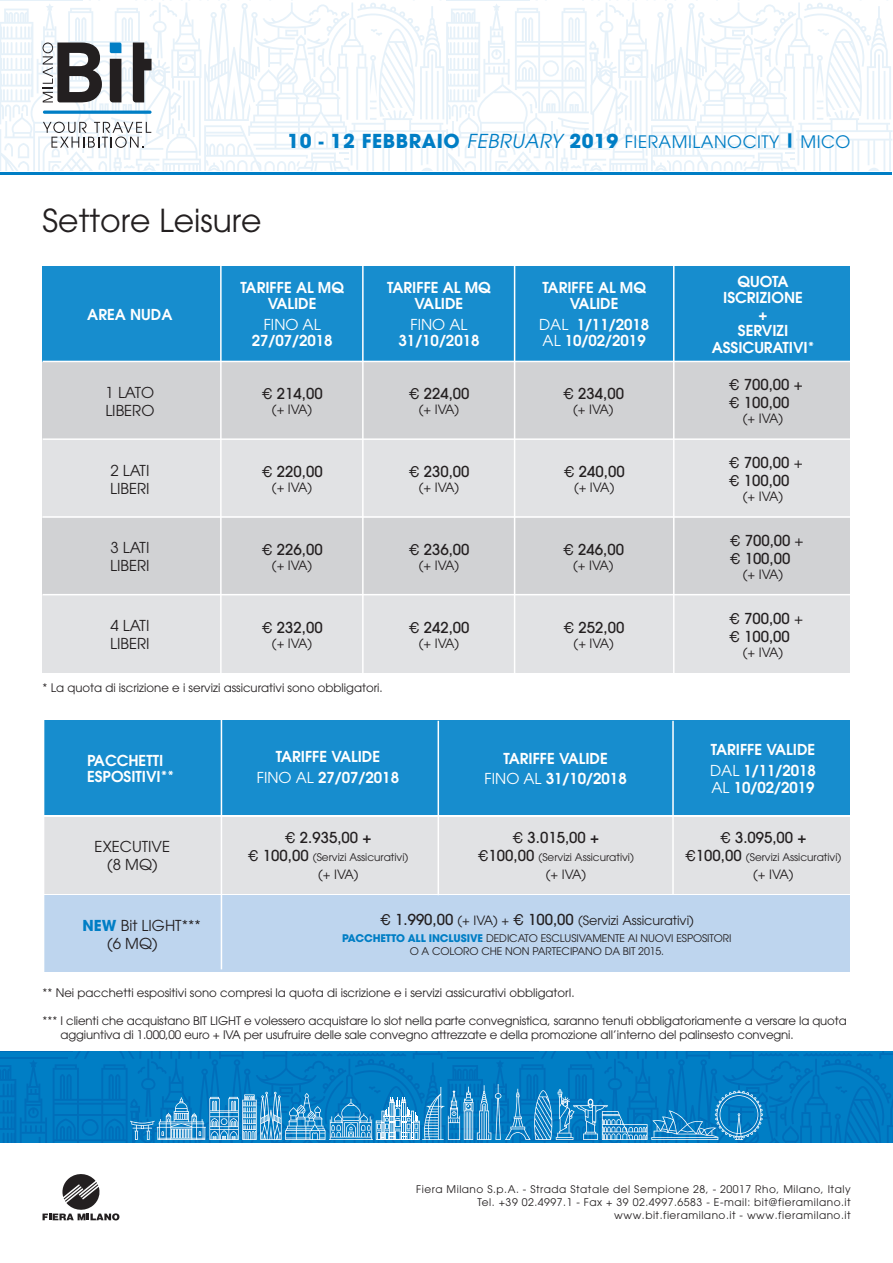
<style>
.page{position:relative;width:893px;height:1263px;background:#fff}
.page>*{position:absolute;margin:0;border:0;box-sizing:border-box;transform-origin:0 0}
.t1{font:31.5px "Avant Garde";color:#231f20}
.t2{font:17.1px "Avant Garde";letter-spacing:.03em;color:#007ec5}
.t3{font:600 15px/16.5px "Avant Garde";color:#fff;text-align:center}
.t4{font:500 15px "Avant Garde";color:#231f20}
.t5{font:15px "Avant Garde";color:#231f20}
.t6{font:15px "Avant Garde";color:#fff}
.t7{font:12.75px "Avant Garde";color:#231f20}
.t8{font:11.7px/14.1px "Avant Garde";letter-spacing:-.01em;color:#231f20}
.t9{font:10.5px "Avant Garde";color:#231f20}
.t10{font:10.5px/12.8px "Avant Garde";letter-spacing:.05em;color:#231f20;text-align:right}
.s1{font-weight:700;font-size:19.05px}
.s2{font-weight:700}
.s3{font-style:italic;font-size:19.05px}
.s4{font-weight:400}
.s5{font-family:"Helvetica";font-weight:400}
.s6{font-family:"Helvetica";font-size:15px}
.s7{font-weight:500;font-size:15px}
.s8{font-weight:700;color:#007ec5}
</style>
<div class="page">
<svg style="left:0;top:0;width:893px;height:171px"></svg>
<svg style="left:43px;top:1174px;width:76px;height:46px"></svg>
<div style="left:43px;top:266px;width:807px;height:95px;background:#178dce"></div>
<div style="left:43px;top:362px;width:807px;height:78px;background:#d1d2d4"></div>
<div style="left:43px;top:440px;width:807px;height:78px;background:#e1e2e4"></div>
<div style="left:43px;top:518px;width:807px;height:77px;background:#d1d2d4"></div>
<div style="left:43px;top:595px;width:807px;height:78px;background:#e1e2e4"></div>
<hr style="left:220px;top:265px;width:2px;height:408px;background:#fff">
<hr style="left:362px;top:265px;width:2px;height:408px;background:#fff">
<hr style="left:514px;top:265px;width:1px;height:408px;background:#fff">
<hr style="left:673px;top:265px;width:1px;height:408px;background:#fff">
<hr style="left:43px;top:594px;width:814px;height:1px;background:#fff">
<hr style="left:43px;top:516px;width:814px;height:2px;background:#fff">
<hr style="left:43px;top:438px;width:814px;height:2px;background:#fff">
<hr style="left:1px;top:172px;width:891px;height:2px;background:#007ec5">
<div style="left:43px;top:721px;width:807px;height:94px;background:#178dce"></div>
<div style="left:44px;top:895px;width:806px;height:77px;background:#bed5ee"></div>
<div style="left:44px;top:817px;width:806px;height:76px;background:#e1e2e4"></div>
<hr style="left:438px;top:721px;width:1px;height:174px;background:#fff">
<hr style="left:672px;top:721px;width:2px;height:173px;background:#fff">
<hr style="left:43px;top:720px;width:1px;height:255px;background:#fff">
<svg style="left:0;top:1051px;width:893px;height:92px;background:#1383c6"></svg>
<hr style="left:221px;top:719px;width:1px;height:250px;background:#fff">
<p class="t1" style="left:43px;top:202px;width:221px">Settore Leisure</p>
<p class="t2" style="left:288px;top:131px;width:564px"><span class="s1">10</span> <span class="s2">-</span> <span class="s1">12 FEBBRAIO</span> <span class="s3">FEBRUARY</span> <span class="s1">2019</span> FIERAMILANOCITY <span class="s2">|</span> MICO</p>
<p class="t3" style="left:87px;top:306px;width:87px">AREA NUDA</p>
<p class="t3" style="left:240px;top:279px;width:105px">TARIFFE AL MQ</p>
<p class="t3" style="left:268px;top:295px;width:50px">VALIDE</p>
<p class="t3" style="left:252px;top:316px;width:82px"><span class="s4">FINO AL<br></span>27/07/2018</p>
<p class="t3" style="left:387px;top:279px;width:105px">TARIFFE AL MQ</p>
<p class="t3" style="left:415px;top:295px;width:50px">VALIDE</p>
<p class="t6" style="left:411px;top:316px;width:58px">FINO AL</p>
<p class="t3" style="left:399px;top:332px;width:82px">31/10/2018</p>
<p class="t3" style="left:542px;top:279px;width:105px">TARIFFE AL MQ</p>
<p class="t3" style="left:570px;top:295px;width:50px">VALIDE</p>
<p class="t3" style="left:539px;top:316px;width:112px"><span class="s4">DAL</span> 1/11/2018</p>
<p class="t3" style="left:543px;top:332px;width:105px"><span class="s4">AL</span> 10/02/2019</p>
<p class="t5" style="left:106px;top:383px;width:50px">1 LATO</p>
<p class="t5" style="left:105px;top:401px;width:51px">LIBERO</p>
<p class="t4" style="left:262px;top:384px;width:63px"><span class="s5">€</span> 214,00</p>
<p class="t7" style="left:272px;top:402px;width:42px">(+ IVA)</p>
<p class="t4" style="left:408px;top:384px;width:63px"><span class="s5">€</span> 224,00</p>
<p class="t7" style="left:419px;top:402px;width:42px">(+ IVA)</p>
<p class="t4" style="left:563px;top:384px;width:63px"><span class="s5">€</span> 234,00</p>
<p class="t7" style="left:573px;top:402px;width:42px">(+ IVA)</p>
<p class="t5" style="left:110px;top:461px;width:41px">2 LATI</p>
<p class="t5" style="left:110px;top:479px;width:41px">LIBERI</p>
<p class="t4" style="left:262px;top:462px;width:63px"><span class="s5">€</span> 220,00</p>
<p class="t7" style="left:272px;top:480px;width:42px">(+ IVA)</p>
<p class="t4" style="left:408px;top:462px;width:63px"><span class="s5">€</span> 230,00</p>
<p class="t7" style="left:419px;top:480px;width:42px">(+ IVA)</p>
<p class="t4" style="left:564px;top:462px;width:63px"><span class="s5">€</span> 240,00</p>
<p class="t7" style="left:574px;top:480px;width:42px">(+ IVA)</p>
<p class="t5" style="left:110px;top:539px;width:41px">3 LATI</p>
<p class="t5" style="left:110px;top:557px;width:41px">LIBERI</p>
<p class="t4" style="left:262px;top:540px;width:63px"><span class="s5">€</span> 226,00</p>
<p class="t7" style="left:272px;top:558px;width:42px">(+ IVA)</p>
<p class="t4" style="left:408px;top:540px;width:63px"><span class="s5">€</span> 236,00</p>
<p class="t7" style="left:419px;top:558px;width:42px">(+ IVA)</p>
<p class="t4" style="left:563px;top:540px;width:63px"><span class="s5">€</span> 246,00</p>
<p class="t7" style="left:573px;top:558px;width:42px">(+ IVA)</p>
<p class="t5" style="left:110px;top:617px;width:41px">4 LATI</p>
<p class="t5" style="left:110px;top:635px;width:41px">LIBERI</p>
<p class="t4" style="left:262px;top:618px;width:63px"><span class="s5">€</span> 232,00</p>
<p class="t7" style="left:272px;top:636px;width:42px">(+ IVA)</p>
<p class="t4" style="left:408px;top:618px;width:63px"><span class="s5">€</span> 242,00</p>
<p class="t7" style="left:419px;top:636px;width:42px">(+ IVA)</p>
<p class="t4" style="left:563px;top:618px;width:63px"><span class="s5">€</span> 252,00</p>
<p class="t7" style="left:574px;top:636px;width:42px">(+ IVA)</p>
<p class="t8" style="left:43px;top:681px;width:342px">* La quota di iscrizione e i servizi assicurativi sono obbligatori.</p>
<p class="t3" style="left:87px;top:752px;width:78px">PACCHETTI</p>
<p class="t3" style="left:87px;top:768px;width:89px">ESPOSITIVI**</p>
<p class="t5" style="left:95px;top:837px;width:77px">EXECUTIVE</p>
<p class="t5" style="left:107px;top:855px;width:52px">(8 MQ)</p>
<p class="t3" style="left:276px;top:748px;width:106px">TARIFFE VALIDE</p>
<p class="t3" style="left:257px;top:769px;width:144px"><span class="s4">FINO AL</span> 27/07/2018</p>
<p class="t4" style="left:285px;top:828px;width:88px"><span class="s5">€</span> 2.935,00 +</p>
<p class="t9" style="left:248px;top:851px;width:162px"><span class="s6">€</span> <span class="s7">100,00</span> (Servizi Assicurativi)</p>
<p class="t7" style="left:318px;top:866px;width:42px">(+ IVA)</p>
<p class="t3" style="left:503px;top:749px;width:106px">TARIFFE VALIDE</p>
<p class="t3" style="left:485px;top:770px;width:144px"><span class="s4">FINO AL</span> 31/10/2018</p>
<p class="t4" style="left:512px;top:828px;width:88px"><span class="s5">€</span> 3.015,00 +</p>
<p class="t9" style="left:477px;top:851px;width:158px"><span class="s6">€</span><span class="s7">100,00</span> (Servizi Assicurativi)</p>
<p class="t7" style="left:546px;top:866px;width:42px">(+ IVA)</p>
<p class="t3" style="left:737px;top:273px;width:53px">QUOTA</p>
<p class="t3" style="left:723px;top:289px;width:81px">ISCRIZIONE</p>
<p class="t3" style="left:759px;top:306px;width:10px">+</p>
<p class="t3" style="left:738px;top:322px;width:52px">SERVIZI</p>
<p class="t3" style="left:712px;top:339px;width:104px">ASSICURATIVI*</p>
<p class="t4" style="left:728px;top:375px;width:76px"><span class="s5">€</span> 700,00 <span class="s5">+</span></p>
<p class="t4" style="left:728px;top:393px;width:63px"><span class="s5">€</span> 100,00</p>
<p class="t7" style="left:743px;top:411px;width:42px">(+ IVA)</p>
<p class="t4" style="left:728px;top:453px;width:76px"><span class="s5">€</span> 700,00 <span class="s4">+</span></p>
<p class="t4" style="left:728px;top:471px;width:63px"><span class="s5">€</span> 100,00</p>
<p class="t7" style="left:743px;top:489px;width:42px">(+ IVA)</p>
<p class="t4" style="left:729px;top:531px;width:76px"><span class="s5">€</span> 700,00 <span class="s4">+</span></p>
<p class="t4" style="left:729px;top:549px;width:63px"><span class="s5">€</span> 100,00</p>
<p class="t7" style="left:743px;top:567px;width:42px">(+ IVA)</p>
<p class="t4" style="left:729px;top:609px;width:76px"><span class="s5">€</span> 700,00 <span class="s4">+</span></p>
<p class="t4" style="left:729px;top:627px;width:63px"><span class="s5">€</span> 100,00</p>
<p class="t7" style="left:743px;top:645px;width:42px">(+ IVA)</p>
<p class="t3" style="left:711px;top:741px;width:106px">TARIFFE VALIDE</p>
<p class="t3" style="left:710px;top:762px;width:107px"><span class="s4">DAL</span> 1/11/2018</p>
<p class="t3" style="left:711px;top:779px;width:105px"><span class="s4">AL</span> 10/02/2019</p>
<p class="t4" style="left:720px;top:828px;width:88px"><span class="s5">€</span> 3.095,00 +</p>
<p class="t9" style="left:685px;top:851px;width:158px"><span class="s6">€</span><span class="s7">100,00</span> (Servizi Assicurativi)</p>
<p class="t7" style="left:753px;top:866px;width:42px">(+ IVA)</p>
<p class="t5" style="left:83px;top:916px;width:120px"><span class="s8">NEW</span> Bit LIGHT***</p>
<p class="t5" style="left:107px;top:934px;width:52px">(6 MQ)</p>
<p class="t7" style="left:380px;top:913px;width:316px"><span class="s6">€</span> <span class="s7">1.990,00</span> (+ IVA) + <span class="s6">€</span> <span class="s7">100,00</span> (Servizi Assicurativi)</p>
<p class="t9" style="left:342px;top:932px;width:391px"><span class="s8">PACCHETTO ALL INCLUSIVE</span> DEDICATO ESCLUSIVAMENTE AI NUOVI ESPOSITORI</p>
<p class="t9" style="left:410px;top:945px;width:256px">O A COLORO CHE NON PARTECIPANO DA BIT 2015.</p>
<p class="t8" style="left:43px;top:986px;width:534px">** Nei pacchetti espositivi sono compresi la quota di iscrizione e i servizi assicurativi obbligatorI.</p>
<p class="t8" style="left:61px;top:1014px;width:788px;text-indent:-18px">*** I clienti che acquistano BIT LIGHT e volessero acquistare lo slot nella parte convegnistica, saranno tenuti obbligatoriamente a versare la quota aggiuntiva di 1.000,00 euro + IVA per usufruire delle sale convegno attrezzate e della promozione all’interno del palinsesto convegni.</p>
<p class="t10" style="left:416px;top:1183px;width:436px">Fiera Milano S.p.A. - Strada Statale del Sempione 28, - 20017 Rho, Milano, Italy<br>Tel. +39 02.4997.1 - Fax + 39 02.4997.6583 - E-mail: bit@fieramilano.it www.bit.fieramilano.it - www.fieramilano.it</p>
</div>
